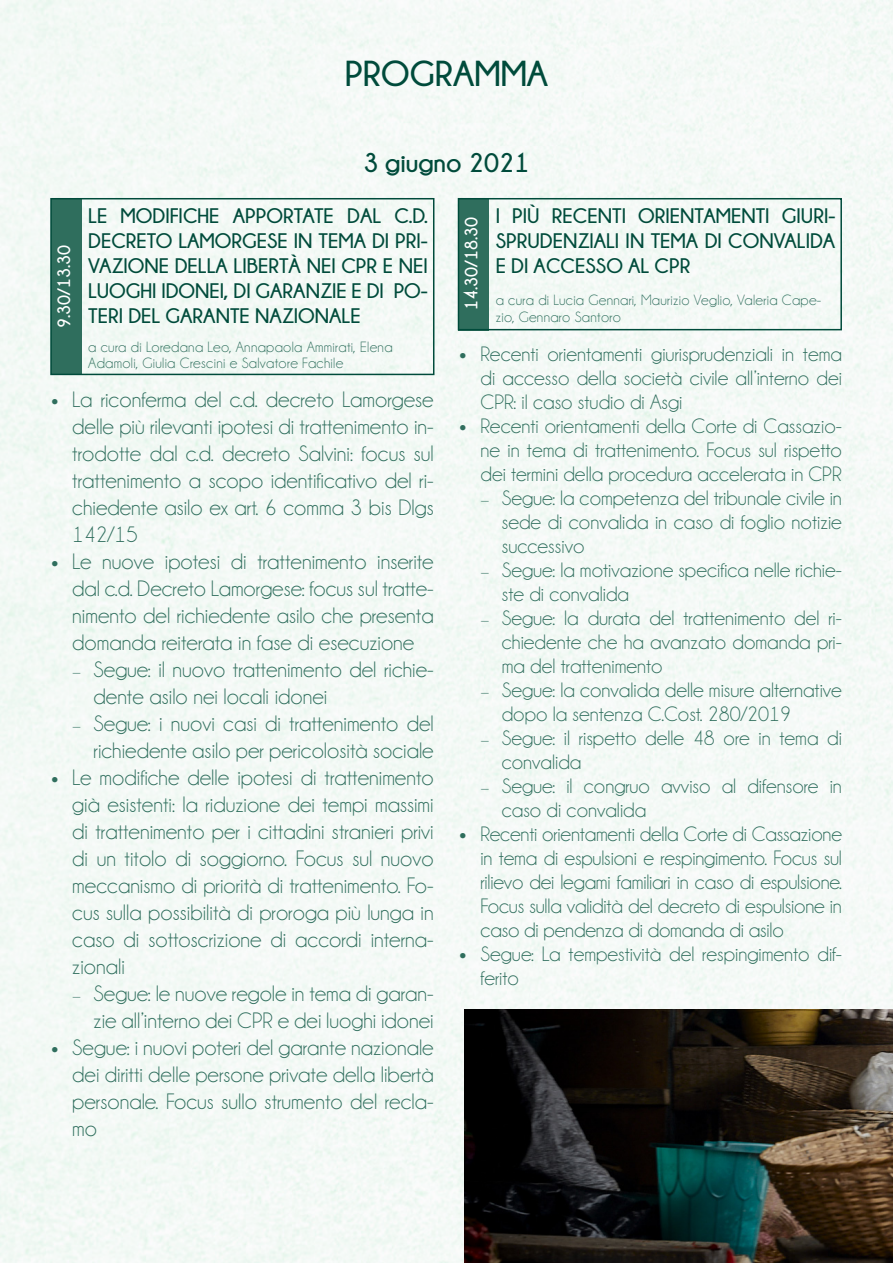
<style>
.page{position:relative;width:893px;height:1263px;background:#f4f9f6}
.page>*{position:absolute;margin:0;border:0;box-sizing:border-box;transform-origin:0 0}
.t1{font:700 36px "Champagne&Limousines";color:#004b3b}
.t2{font:700 27px "Champagne&Limousines";color:#004b3b}
.t3{font:22.5px/27px "Champagne&Limousines";color:#2f6e5d;text-align:justify}
.t4{font:21px/24px "Champagne&Limousines";color:#2f6e5d;text-align:justify}
.t5{font:700 21px/25.2px "Champagne&Limousines";color:#004b3b;text-align:justify}
.t6{font:700 18px "Champagne&Limousines";color:#fff}
.t7{font:15px/16.5px "Champagne&Limousines";letter-spacing:.02em;color:#2f6e5d}
.s1{font-family:"Helvetica Neue LT Pro";font-weight:100;font-size:15px}
</style>
<div class="page">
<div style="left:51px;top:199px;width:31px;height:175px;background:#2f6e5d"></div>
<div style="left:458px;top:199px;width:31px;height:131px;background:#2f6e5d"></div>
<div style="left:50px;top:198px;width:384px;height:177px;border:2px solid #004b3b"></div>
<div style="left:458px;top:198px;width:384px;height:132px;border:2px solid #004b3b"></div>
<img style="left:465px;top:1010px;width:428px;height:253px">
<p class="t1" style="left:345px;top:54px;width:205px">PROGRAMMA</p>
<p class="t2" style="left:363px;top:148px;width:168px">3 giugno 2021</p>
<p class="t5" style="left:88px;top:203px;width:341px">LE MODIFICHE APPORTATE DAL C.D.<br>DECRETO LAMORGESE IN TEMA DI PRI-VAZIONE DELLA LIBERTÀ NEI CPR E NEI LUOGHI IDONEI, DI GARANZIE E DI PO-TERI DEL GARANTE NAZIONALE</p>
<p class="t5" style="left:496px;top:203px;width:341px">I PIÙ RECENTI ORIENTAMENTI GIURI-SPRUDENZIALI IN TEMA DI CONVALIDA E DI ACCESSO AL CPR</p>
<p class="t7" style="left:88px;top:339px;width:306px">a cura di Loredana Leo, Annapaola Ammirati, Elena<br>Adamoli, Giulia Crescini e Salvatore Fachile</p>
<p class="t6" style="left:461px;top:310px;width:95px;rotate:-90deg">14.30/18.30</p>
<p class="t6" style="left:54px;top:328px;width:85px;rotate:-90deg">9.30/13.30</p>
<p class="t7" style="left:496px;top:292px;width:327px">a cura di Lucia Gennari, Maurizio Veglio, Valeria Cape&shy;zio, Gennaro Santoro</p>
<p class="t4" style="left:480px;top:342px;width:363px;text-indent:-21px"><span class="s1">•</span> Recenti orientamenti giurisprudenziali in tema di accesso della società civile all’interno dei CPR: il caso studio di Asgi</p>
<p class="t4" style="left:480px;top:414px;width:363px;text-indent:-21px"><span class="s1">•</span> Recenti orientamenti della Corte di Cassazio&shy;ne in tema di trattenimento. Focus sul rispetto dei termini della procedura accelerata in CPR</p>
<p class="t4" style="left:502px;top:486px;width:342px;text-indent:-21px"><span class="s1">−</span> Segue: la competenza del tribunale civile in sede di convalida in caso di foglio notizie successivo</p>
<p class="t4" style="left:502px;top:558px;width:342px;text-indent:-21px"><span class="s1">−</span> Segue: la motivazione specifica nelle richie&shy;ste di convalida</p>
<p class="t4" style="left:502px;top:606px;width:342px;text-indent:-21px"><span class="s1">−</span> Segue: la durata del trattenimento del ri&shy;chiedente che ha avanzato domanda pri&shy;ma del trattenimento</p>
<p class="t4" style="left:502px;top:678px;width:342px;text-indent:-21px"><span class="s1">−</span> Segue: la convalida delle misure alternative dopo la sentenza C.Cost. 280/2019</p>
<p class="t4" style="left:502px;top:726px;width:342px;text-indent:-21px"><span class="s1">−</span> Segue: il rispetto delle 48 ore in tema di convalida</p>
<p class="t4" style="left:502px;top:774px;width:342px;text-indent:-21px"><span class="s1">−</span> Segue: il congruo avviso al difensore in caso di convalida</p>
<p class="t4" style="left:480px;top:822px;width:363px;text-indent:-21px"><span class="s1">•</span> Recenti orientamenti della Corte di Cassazione in tema di espulsioni e respingimento. Focus sul rilievo dei legami familiari in caso di espulsione.<br>Focus sulla validità del decreto di espulsione in caso di pendenza di domanda di asilo</p>
<p class="t4" style="left:480px;top:942px;width:363px;text-indent:-21px"><span class="s1">•</span> Segue: La tempestività del respingimento dif&shy;ferito</p>
<p class="t3" style="left:72px;top:386px;width:363px;text-indent:-21px"><span class="s1">•</span> La riconferma del c.d. decreto Lamorgese delle più rilevanti ipotesi di trattenimento in&shy;trodotte dal c.d. decreto Salvini: focus sul trattenimento a scopo identificativo del ri&shy;chiedente asilo ex art. 6 comma 3 bis Dlgs 142/15</p>
<p class="t3" style="left:72px;top:548px;width:363px;text-indent:-21px"><span class="s1">•</span> Le nuove ipotesi di trattenimento inserite dal c.d. Decreto Lamorgese: focus sul tratte&shy;nimento del richiedente asilo che presenta domanda reiterata in fase di esecuzione</p>
<p class="t3" style="left:94px;top:656px;width:342px;text-indent:-21px"><span class="s1">−</span> Segue: il nuovo trattenimento del richie&shy;dente asilo nei locali idonei</p>
<p class="t3" style="left:72px;top:710px;width:363px;text-align:right"><span class="s1">−</span> Segue: i nuovi casi di trattenimento del richiedente asilo per pericolosità sociale</p>
<p class="t3" style="left:72px;top:764px;width:363px;text-indent:-21px"><span class="s1">•</span> Le modifiche delle ipotesi di trattenimento già esistenti: la riduzione dei tempi massimi di trattenimento per i cittadini stranieri privi di un titolo di soggiorno. Focus sul nuovo meccanismo di priorità di trattenimento. Fo&shy;cus sulla possibilità di proroga più lunga in caso di sottoscrizione di accordi interna&shy;zionali</p>
<p class="t3" style="left:72px;top:980px;width:363px;text-align:right"><span class="s1">−</span> Segue: le nuove regole in tema di garan&shy;zie all’interno dei CPR e dei luoghi idonei</p>
<p class="t3" style="left:72px;top:1034px;width:363px;text-indent:-21px"><span class="s1">•</span> Segue: i nuovi poteri del garante nazionale dei diritti delle persone private della libertà personale. Focus sullo strumento del recla&shy;mo</p>
</div>
